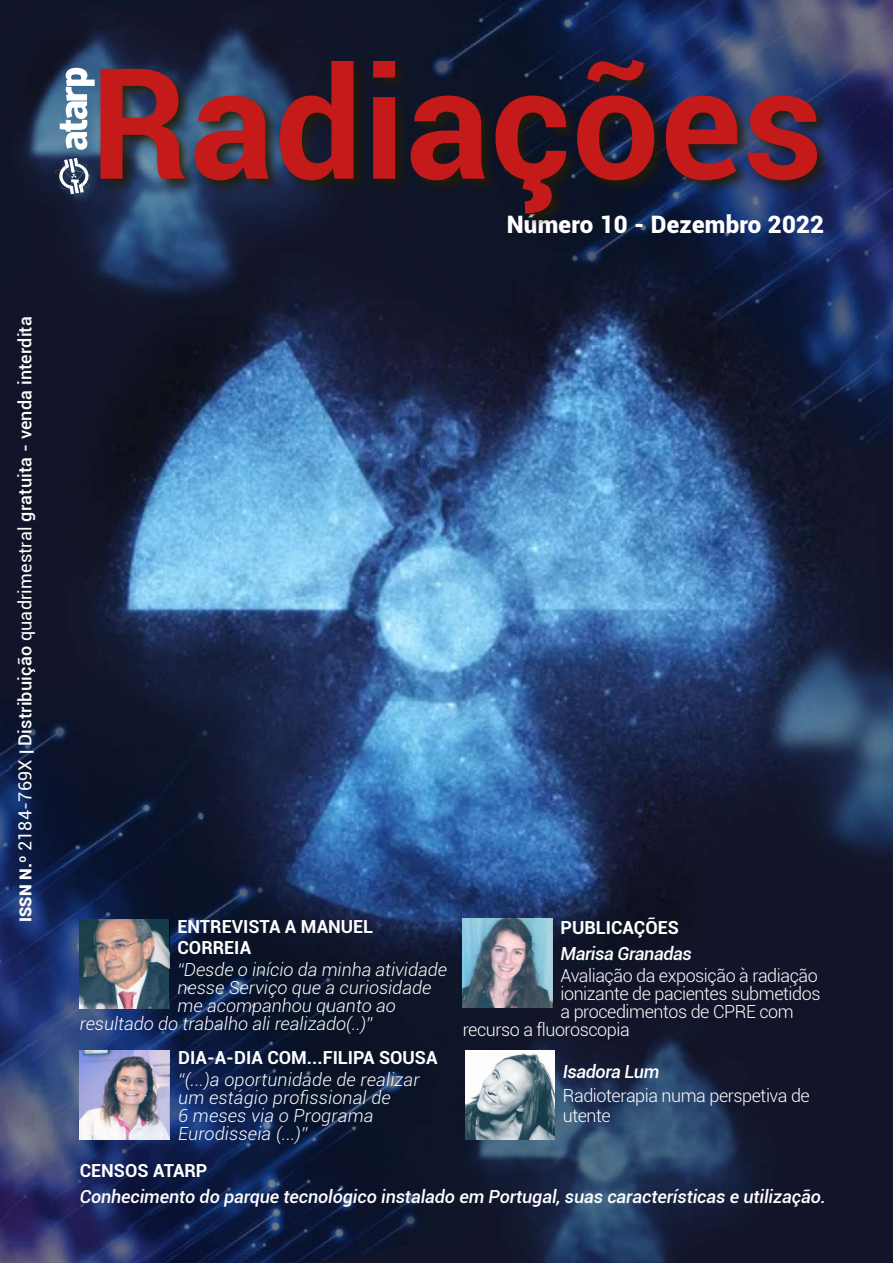
<style>
.page{position:relative;width:893px;height:1263px;background:#fff}
.page>*{position:absolute;margin:0;border:0;box-sizing:border-box;transform-origin:0 0}
.t1{font:700 154.5px "Roboto";letter-spacing:.01em;color:#c41a1a}
.t2{font:900 24px "Roboto";letter-spacing:.01em;color:#fff}
.t3{font:italic 300 18px/18px "Roboto";color:#fff}
.t4{font:300 18px/19.5px "Roboto";letter-spacing:-.025em;color:#fff}
.t5{font:italic 500 18px "Roboto";letter-spacing:-.005em;color:#fff}
.t6{font:700 18px/21px "Roboto";color:#fff}
.t7{font:500 18px "Roboto";letter-spacing:.01em;color:#fff}
.t8{font:italic 500 18px "Roboto";letter-spacing:-.025em;color:#fff}
.s1{font-weight:900;font-size:16.5px}
.s2{font-weight:400}
</style>
<div class="page">
<img style="left:0;top:0;width:893px;height:1263px">
<div style="left:53px;top:64px;width:54px;height:142px;background:#36668b;opacity:.75"></div>
<svg style="left:60px;top:68px;width:35px;height:82px"></svg>
<svg style="left:55px;top:158px;width:36px;height:36px"></svg>
<div style="left:97px;top:57px;width:735px;height:171px;background:#231c07;opacity:.88"></div>
<img style="left:80px;top:919px;width:89px;height:90px">
<img style="left:80px;top:1050px;width:89px;height:90px">
<svg style="left:463px;top:918px;width:89px;height:90px"></svg>
<svg style="left:465px;top:1050px;width:89px;height:90px"></svg>
<p class="t7" style="left:12px;top:922px;width:607px;rotate:-90deg"><span class="s1">ISSN N.º</span> <span class="s2">2184-769X</span> <span class="s1">|</span> Distribuição <span class="s2">quadrimestral</span> gratuita - venda interdita</p>
<h1 class="t1" style="left:90px;top:15px;width:734px">Radiações</h1>
<h2 class="t2" style="left:507px;top:207px;width:319px">Número 10 - Dezembro 2022</h2>
<p class="t6" style="left:178px;top:915px;width:197px">ENTREVISTA A MANUEL<br>CORREIA</p>
<p class="t3" style="left:178px;top:960px;width:271px">“Desde o início da minha atividade</p>
<p class="t3" style="left:178px;top:978px;width:255px">nesse Serviço que a curiosidade</p>
<p class="t3" style="left:178px;top:996px;width:220px">me acompanhou quanto ao</p>
<p class="t3" style="left:80px;top:1014px;width:294px">resultado do trabalho ali realizado(..)”</p>
<p class="t6" style="left:178px;top:1046px;width:261px">DIA-A-DIA COM...FILIPA SOUSA</p>
<p class="t3" style="left:178px;top:1070px;width:243px">“(...)a oportunidade de realizar um estágio profissional de<br>6 meses via o Programa<br>Eurodisseia (...)”</p>
<p class="t6" style="left:560px;top:917px;width:120px">PUBLICAÇÕES</p>
<p class="t8" style="left:560px;top:940px;width:133px">Marisa Granadas</p>
<p class="t4" style="left:560px;top:965px;width:259px">Avaliação da exposição à radiação</p>
<p class="t4" style="left:560px;top:983px;width:261px">ionizante de pacientes submetidos</p>
<p class="t4" style="left:560px;top:1001px;width:235px">a procedimentos de CPRE com</p>
<p class="t4" style="left:463px;top:1019px;width:169px">recurso a fluoroscopia</p>
<p class="t8" style="left:563px;top:1059px;width:98px">Isadora Lum</p>
<p class="t4" style="left:563px;top:1085px;width:248px">Radioterapia numa perspetiva de utente</p>
<p class="t6" style="left:80px;top:1160px;width:129px">CENSOS ATARP</p>
<p class="t5" style="left:80px;top:1183px;width:748px">Conhecimento do parque tecnológico instalado em Portugal, suas características e utilização.</p>
</div>
